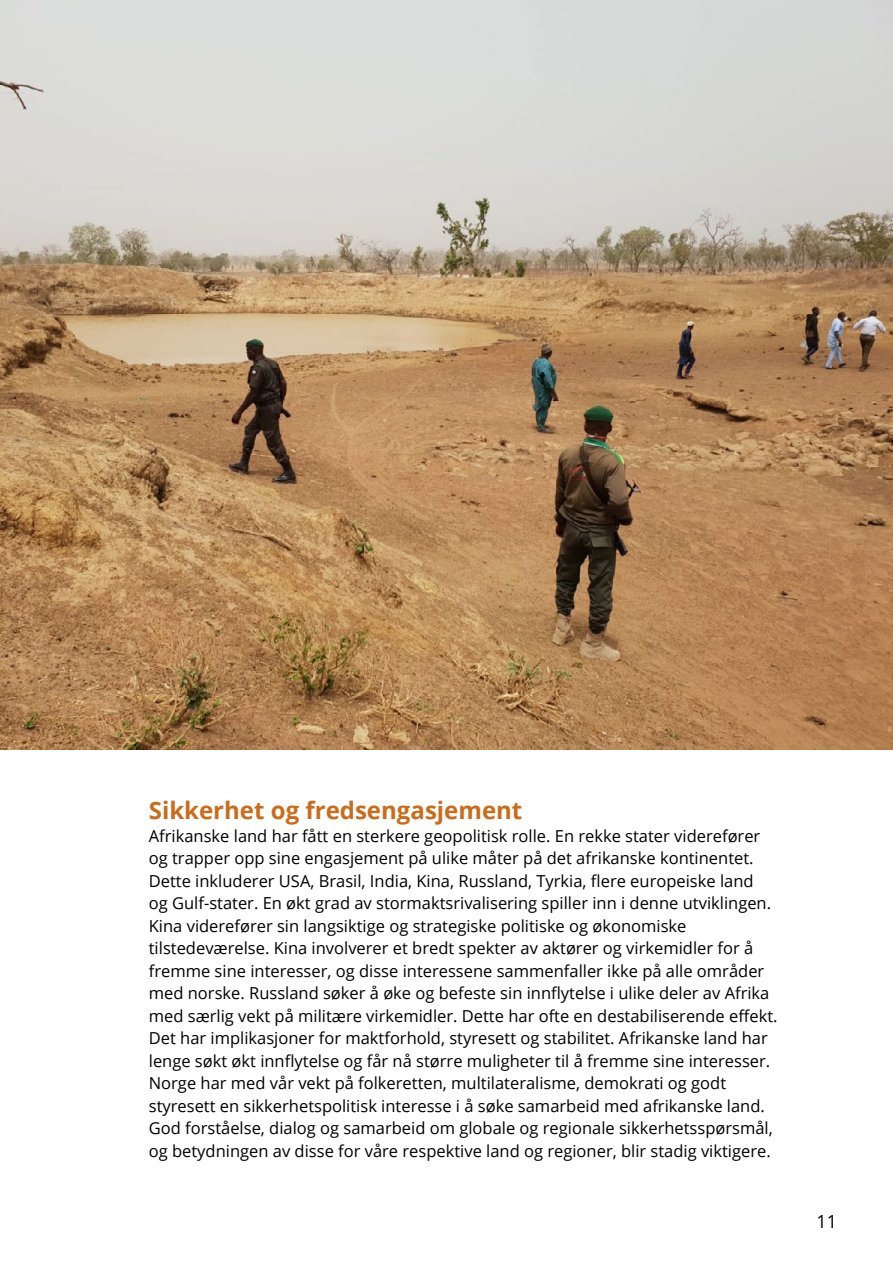
<style>
.page{position:relative;width:893px;height:1263px;background:#fff}
.page>*{position:absolute;margin:0;border:0;box-sizing:border-box;transform-origin:0 0}
.UnOverskrift_1{font:700 24px "Open Sans";color:#cc6b19}
.t1{font:18px "Open Sans";color:#000}
.t2{font:16.5px/22.5px "Open Sans";color:#000}
</style>
<div class="page">
<img style="left:0;top:0;width:893px;height:749px">
<p class="UnOverskrift_1" style="left:149px;top:793px;width:375px">Sikkerhet og fredsengasjement</p>
<p class="t2" style="left:149px;top:824px;width:630px">Afrikanske land har fått en sterkere geopolitisk rolle. En rekke stater viderefører og trapper opp sine engasjement på ulike måter på det afrikanske kontinentet.<br>Dette inkluderer USA, Brasil, India, Kina, Russland, Tyrkia, flere europeiske land<br>og Gulf-stater. En økt grad av stormaktsrivalisering spiller inn i denne utviklingen.<br>Kina viderefører sin langsiktige og strategiske politiske og økonomiske tilstedeværelse. Kina involverer et bredt spekter av aktører og virkemidler for å fremme sine interesser, og disse interessene sammenfaller ikke på alle områder med norske. Russland søker å øke og befeste sin innflytelse i ulike deler av Afrika med særlig vekt på militære virkemidler. Dette har ofte en destabiliserende effekt.<br>Det har implikasjoner for maktforhold, styresett og stabilitet. Afrikanske land har lenge søkt økt innflytelse og får nå større muligheter til å fremme sine interesser.<br>Norge har med vår vekt på folkeretten, multilateralisme, demokrati og godt styresett en sikkerhetspolitisk interesse i å søke samarbeid med afrikanske land.<br>God forståelse, dialog og samarbeid om globale og regionale sikkerhetsspørsmål, og betydningen av disse for våre respektive land og regioner, blir stadig viktigere.</p>
<p class="t1" style="left:816px;top:1208px;width:22px">11</p>
</div>
